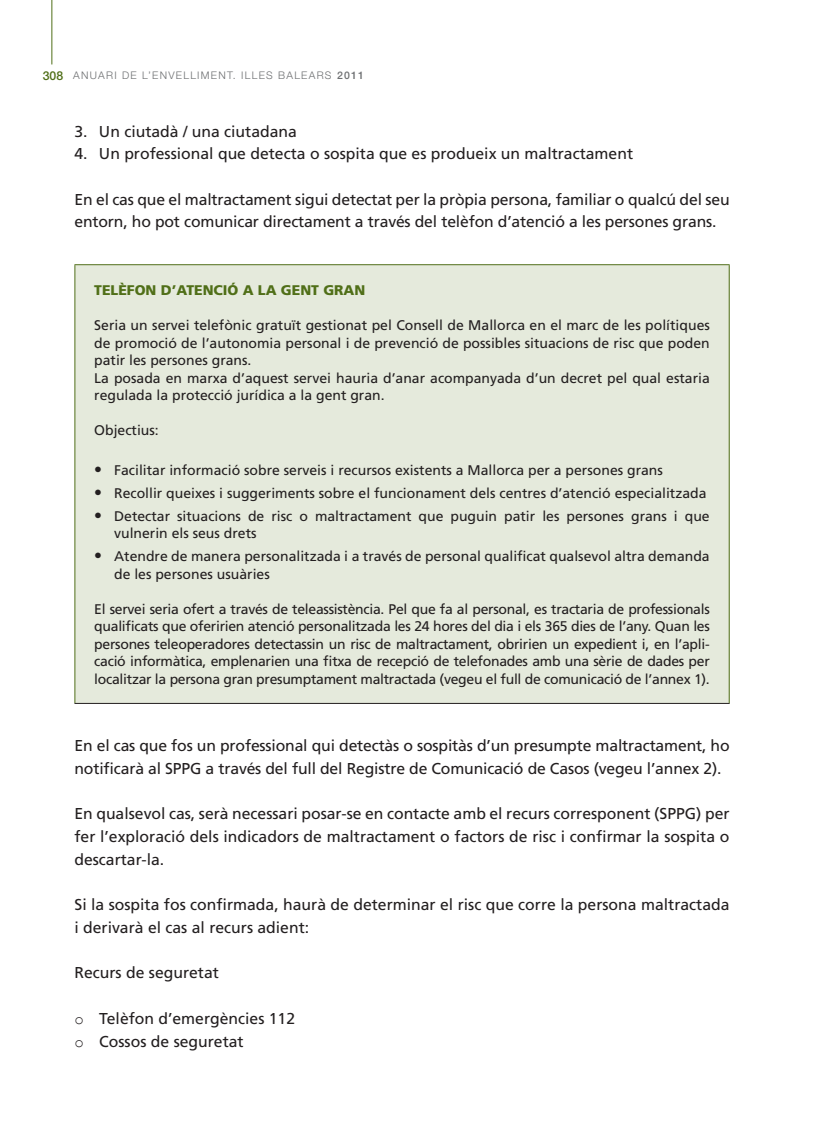
<style>
.page{position:relative;width:819px;height:1141px;background:#fff}
.page>*{position:absolute;margin:0;border:0;box-sizing:border-box;transform-origin:0 0}
.t1{font:15.75px/22.8px "Frutiger LT Std";letter-spacing:-.01em;color:#231f20}
.t2{font:14px/17.5px "Frutiger LT Std";color:#231f20}
.t3{font:900 14px "Frutiger LT Std";color:#506f18}
.t4{font:300 10.5px "Helvetica Neue LT Std";letter-spacing:.12em;color:#6d6f71}
.s1{font-weight:500;font-size:12.25px;color:#506f18}
.s2{font-weight:500}
.s3{font-family:"Helvetica Neue LT Std";font-stretch:condensed;font-size:15.75px}
.s4{font-family:"Courier New"}
</style>
<div class="page">
<hr style="left:52px;top:0;width:1px;height:64px;background:#506f18">
<div style="left:75px;top:265px;width:654px;height:438px;background:#e5eadc"></div>
<hr style="left:74px;top:703px;width:655px;height:1px;background:#231f20">
<hr style="left:74px;top:264px;width:655px;height:1px;background:#506f18">
<hr style="left:74px;top:265px;width:1px;height:438px;background:#506f18">
<hr style="left:728px;top:265px;width:1px;height:438px;background:#506f18">
<p class="t4" style="left:43px;top:69px;width:323px"><span class="s1">308</span> ANUARI DE L’ENVELLIMENT. ILLES BALEARS <span class="s2">2011</span></p>
<p class="t1" style="left:74px;top:120px;width:224px">3. Un ciutadà / una ciutadana</p>
<p class="t1" style="left:74px;top:142px;width:560px">4. Un professional que detecta o sospita que es produeix un maltractament</p>
<p class="t1" style="left:74px;top:188px;width:656px">En el cas que el maltractament sigui detectat per la pròpia persona, familiar o qualcú del seu entorn, ho pot comunicar directament a través del telèfon d’atenció a les persones grans.</p>
<p class="t3" style="left:94px;top:282px;width:272px">TELÈFON D’ATENCIÓ A LA GENT GRAN</p>
<p class="t2" style="left:94px;top:316px;width:617px">Seria un servei telefònic gratuït gestionat pel Consell de Mallorca en el marc de les polítiques de promoció de l’autonomia personal i de prevenció de possibles situacions de risc que poden patir les persones grans.<br>La posada en marxa d’aquest servei hauria d’anar acompanyada d’un decret pel qual estaria regulada la protecció jurídica a la gent gran.</p>
<p class="t2" style="left:94px;top:421px;width:66px">Objectius:</p>
<p class="t2" style="left:94px;top:462px;width:570px"><span class="s3">•</span> Facilitar informació sobre serveis i recursos existents a Mallorca per a persones grans</p>
<p class="t2" style="left:94px;top:484px;width:613px"><span class="s3">•</span> Recollir queixes i suggeriments sobre el funcionament dels centres d’atenció especialitzada</p>
<p class="t2" style="left:114px;top:507px;width:597px;text-indent:-20px"><span class="s3">•</span> Detectar situacions de risc o maltractament que puguin patir les persones grans i que vulnerin els seus drets</p>
<p class="t2" style="left:114px;top:547px;width:597px;text-indent:-20px"><span class="s3">•</span> Atendre de manera personalitzada i a través de personal qualificat qualsevol altra demanda de les persones usuàries</p>
<p class="t2" style="left:94px;top:600px;width:617px;text-align:justify">El servei seria ofert a través de teleassistència. Pel que fa al personal, es tractaria de professionals qualificats que oferirien atenció personalitzada les 24 hores del dia i els 365 dies de l’any. Quan les persones teleoperadores detectassin un risc de maltractament, obririen un expedient i, en l’apli&shy;cació informàtica, emplenarien una fitxa de recepció de telefonades amb una sèrie de dades per localitzar la persona gran presumptament maltractada (vegeu el full de comunicació de l’annex 1).</p>
<p class="t1" style="left:74px;top:734px;width:656px">En el cas que fos un professional qui detectàs o sospitàs d’un presumpte maltractament, ho notificarà al SPPG a través del full del Registre de Comunicació de Casos (vegeu l’annex 2).</p>
<p class="t1" style="left:74px;top:802px;width:656px;text-align:justify">En qualsevol cas, serà necessari posar-se en contacte amb el recurs corresponent (SPPG) per fer l’exploració dels indicadors de maltractament o factors de risc i confirmar la sospita o descartar-la.</p>
<p class="t1" style="left:74px;top:893px;width:656px">Si la sospita fos confirmada, haurà de determinar el risc que corre la persona maltractada i derivarà el cas al recurs adient:</p>
<p class="t1" style="left:74px;top:961px;width:146px">Recurs de seguretat</p>
<p class="t1" style="left:74px;top:1007px;width:222px"><span class="s4">o</span> Telèfon d’emergències 112 <span class="s4">o</span> Cossos de seguretat</p>
</div>
